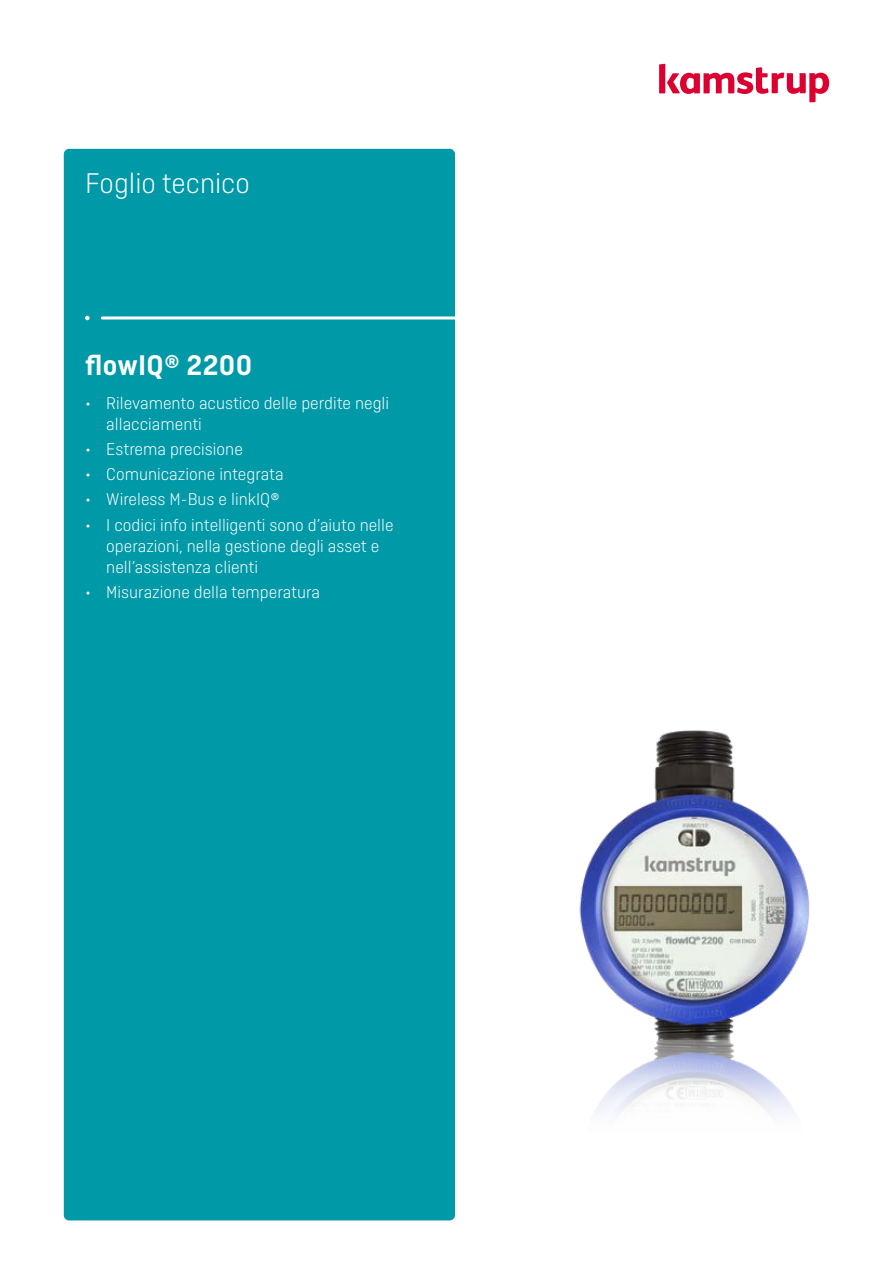
<style>
.page{position:relative;width:893px;height:1263px;background:#fff}
.page>*{position:absolute;margin:0;border:0;box-sizing:border-box;transform-origin:0 0}
.t1{font:300 30px "Ciutadella";color:#fff}
.t2{font:600 30px "Ciutadella";letter-spacing:.01em;color:#fff}
.t3{font:300 18px/21px "Ciutadella";color:#fff}
</style>
<div class="page">
<div style="left:64px;top:149px;width:391px;height:1071px;background:#0099a8;border-radius:5px"></div>
<svg style="left:85px;top:316px;width:370px;height:4px"></svg>
<svg style="left:659px;top:64px;width:170px;height:38px"></svg>
<img style="left:596px;top:1043px;width:198px;height:72px">
<img style="left:579px;top:730px;width:231px;height:313px">
<h1 class="t1" style="left:85px;top:167px;width:166px">Foglio tecnico</h1>
<h1 class="t2" style="left:85px;top:348px;width:169px">flowIQ® 2200</h1>
<p class="t3" style="left:106px;top:392px;width:284px;text-indent:-21px">• Rilevamento acustico delle perdite negli allacciamenti</p>
<p class="t3" style="left:85px;top:438px;width:159px">• Estrema precisione</p>
<p class="t3" style="left:85px;top:464px;width:200px">• Comunicazione integrata</p>
<p class="t3" style="left:85px;top:489px;width:196px">• Wireless M-Bus e linkIQ®</p>
<p class="t3" style="left:106px;top:514px;width:289px;text-indent:-21px">• I codici info intelligenti sono d’aiuto nelle operazioni, nella gestione degli asset e nell’assistenza clienti</p>
<p class="t3" style="left:85px;top:581px;width:236px">• Misurazione della temperatura</p>
</div>
